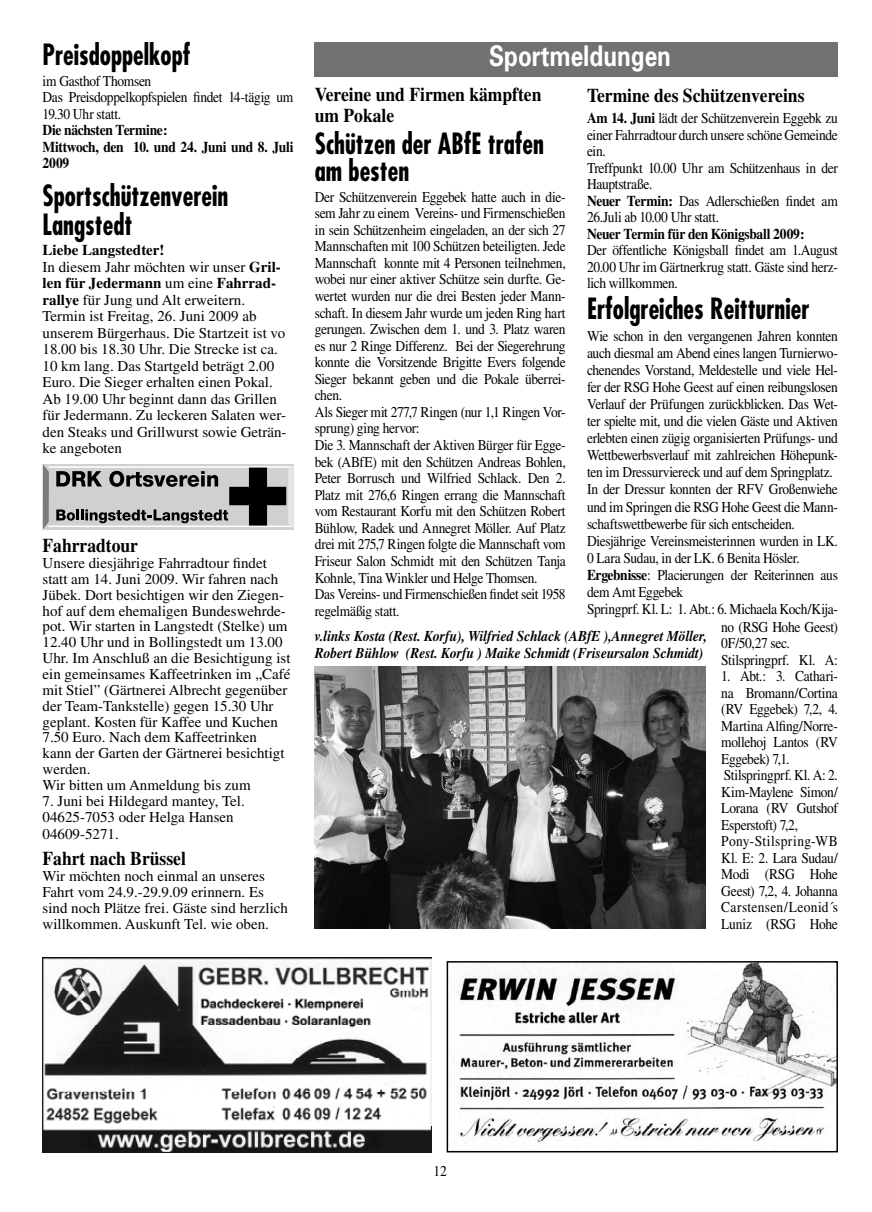
<style>
.page{position:relative;width:872px;height:1212px;background:#fff}
.page>*{position:absolute;margin:0;border:0;box-sizing:border-box;transform-origin:0 0}
.t1{font:700 condensed 28.5px/27px "Futura";color:#000;scale:.9 1}
.t2{font:700 28.5px "Univers";color:#fff;scale:.79 1}
.t3{font:700 19.5px/21px "Times";color:#000;scale:.9 1}
.t4{font:15px/16.5px "Times";letter-spacing:-.015em;color:#000;scale:.9 1}
.t5{font:15px/15.9px "Times";letter-spacing:-.015em;color:#000}
.t6{font:italic 700 15px/16.5px "Times";color:#000;scale:.9 1}
.t7{font:700 15px/16.5px "Times";letter-spacing:-.02em;color:#000;scale:.9 1}
.s1{font-weight:700}
</style>
<div class="page">
<div style="left:315px;top:43px;width:523px;height:34px;background:#707173"></div>
<img style="left:43px;top:957px;width:389px;height:196px">
<img style="left:450px;top:964px;width:385px;height:180px">
<div style="left:446px;top:961px;width:392px;height:191px;border:2px solid #000"></div>
<img style="left:315px;top:666px;width:391px;height:262px">
<div style="left:43px;top:463px;width:250px;height:68px;background:#cfd0d2"></div>
<svg style="left:43px;top:464px;width:5px;height:65px"></svg>
<div style="left:48px;top:466px;width:245px;height:61px;border:2px solid #fff"></div>
<div style="left:249px;top:468px;width:18px;height:57px;background:#000"></div>
<div style="left:229px;top:487px;width:57px;height:18px;background:#000"></div>
<svg style="left:288px;top:465px;width:5px;height:63px"></svg>
<svg style="left:56px;top:471px;width:46px;height:15px"></svg>
<svg style="left:109px;top:471px;width:109px;height:16px"></svg>
<svg style="left:56px;top:509px;width:172px;height:14px"></svg>
<h1 class="t1" style="left:43px;top:41px;width:166px">Preisdoppelkopf</h1>
<h1 class="t2" style="left:489px;top:37px;width:232px">Sportmeldungen</h1>
<p class="t4" style="left:43px;top:73px;width:280px">im Gasthof Thomsen<br>Das Preisdoppelkopfspielen findet 14-tägig um<br>19.30 Uhr statt.</p>
<p class="t7" style="left:43px;top:122px;width:280px">Die nächsten Termine:<br>Mittwoch, den 10. und 24. Juni und 8. Juli<br>2009</p>
<h2 class="t3" style="left:315px;top:84px;width:253px">Vereine und Firmen kämpften um Pokale</h2>
<h1 class="t1" style="left:315px;top:129px;width:256px">Schützen der ABfE trafen am besten</h1>
<p class="t4" style="left:315px;top:188px;width:280px">Der Schützenverein Eggebek hatte auch in die&shy;sem Jahr zu einem Vereins- und Firmenschießen in sein Schützenheim eingeladen, an der sich 27<br>Mannschaften mit 100 Schützen beteiligten. Jede Mannschaft konnte mit 4 Personen teilnehmen, wobei nur einer aktiver Schütze sein durfte. Ge&shy;wertet wurden nur die drei Besten jeder Mann&shy;schaft. In diesem Jahr wurde um jeden Ring hart gerungen. Zwischen dem 1. und 3. Platz waren es nur 2 Ringe Differenz. Bei der Siegerehrung konnte die Vorsitzende Brigitte Evers folgende Sieger bekannt geben und die Pokale überrei&shy;chen.<br>Als Sieger mit 277,7 Ringen (nur 1,1 Ringen Vor&shy;sprung) ging hervor:<br>Die 3. Mannschaft der Aktiven Bürger für Egge&shy;bek (ABfE) mit den Schützen Andreas Bohlen, Peter Borrusch und Wilfried Schlack. Den 2.<br>Platz mit 276,6 Ringen errang die Mannschaft vom Restaurant Korfu mit den Schützen Robert Bühlow, Radek und Annegret Möller. Auf Platz drei mit 275,7 Ringen folgte die Mannschaft vom Friseur Salon Schmidt mit den Schützen Tanja Kohnle, Tina Winkler und Helge Thomsen.<br>Das Vereins- und Firmenschießen findet seit 1958 regelmäßig statt.</p>
<h2 class="t3" style="left:587px;top:85px;width:243px">Termine des Schützenvereins</h2>
<p class="t4" style="left:587px;top:110px;width:280px"><span class="s1">Am 14. Juni</span> lädt der Schützenverein Eggebk zu einer Fahrradtour durch unsere schöne Gemeinde ein.<br>Treffpunkt 10.00 Uhr am Schützenhaus in der<br>Hauptstraße.<br><span class="s1">Neuer Termin:</span> Das Adlerschießen findet am<br>26.Juli ab 10.00 Uhr statt.</p>
<p class="t7" style="left:587px;top:225px;width:243px">Neuer Termin für den Königsball 2009:</p>
<p class="t4" style="left:587px;top:242px;width:280px;text-align:justify">Der öffentliche Königsball findet am 1.August 20.00 Uhr im Gärtnerkrug statt. Gäste sind herz&shy;lich willkommen.</p>
<h1 class="t1" style="left:43px;top:181px;width:208px;line-height:28.5px">Sportschützenverein<br>Langstedt</h1>
<p class="t5" style="left:43px;top:242px;width:246px;line-height:16.5px"><span class="s1">Liebe Langstedter!<br></span>In diesem Jahr möchten wir unser <span class="s1">Gril&shy;len für Jedermann</span> um eine <span class="s1">Fahrrad&shy;rallye</span> für Jung und Alt erweitern.<br>Termin ist Freitag, 26. Juni 2009 ab unserem Bürgerhaus. Die Startzeit ist vo 18.00 bis 18.30 Uhr. Die Strecke ist ca.<br>10 km lang. Das Startgeld beträgt 2.00<br>Euro. Die Sieger erhalten einen Pokal.<br>Ab 19.00 Uhr beginnt dann das Grillen für Jedermann. Zu leckeren Salaten wer&shy;den Steaks und Grillwurst sowie Geträn&shy;ke angeboten</p>
<h1 class="t1" style="left:587px;top:295px;width:249px">Erfolgreiches Reitturnier</h1>
<p class="t4" style="left:587px;top:327px;width:280px">Wie schon in den vergangenen Jahren konnten</p>
<p class="t4" style="left:587px;top:344px;width:280px">auch diesmal am Abend eines langen Turnierwo-</p>
<p class="t4" style="left:587px;top:361px;width:280px">chenendes Vorstand, Meldestelle und viele Hel-</p>
<p class="t4" style="left:587px;top:378px;width:280px">fer der RSG Hohe Geest auf einen reibungslosen</p>
<p class="t4" style="left:587px;top:396px;width:280px">Verlauf der Prüfungen zurückblicken. Das Wet-</p>
<p class="t4" style="left:587px;top:413px;width:280px">ter spielte mit, und die vielen Gäste und Aktiven</p>
<p class="t4" style="left:587px;top:430px;width:280px">erlebten einen zügig organisierten Prüfungs- und</p>
<p class="t4" style="left:587px;top:447px;width:280px">Wettbewerbsverlauf mit zahlreichen Höhepunk-</p>
<p class="t4" style="left:587px;top:464px;width:274px">ten im Dressurviereck und auf dem Springplatz.</p>
<p class="t4" style="left:587px;top:481px;width:280px">In der Dressur konnten der RFV Großenwiehe</p>
<p class="t4" style="left:587px;top:498px;width:280px">und im Springen die RSG Hohe Geest die Mann-</p>
<p class="t4" style="left:587px;top:515px;width:232px">schaftswettbewerbe für sich entscheiden.</p>
<p class="t4" style="left:587px;top:532px;width:280px">Diesjährige Vereinsmeisterinnen wurden in LK.</p>
<p class="t4" style="left:587px;top:549px;width:238px">0 Lara Sudau, in der LK. 6 Benita Hösler.</p>
<p class="t4" style="left:587px;top:566px;width:280px"><span class="s1">Ergebnisse</span>: Placierungen der Reiterinnen aus</p>
<p class="t4" style="left:587px;top:584px;width:109px">dem Amt Eggebek</p>
<p class="t4" style="left:587px;top:601px;width:280px">Springprf. Kl. L: 1. Abt.: 6. Michaela Koch/Kija-</p>
<p class="t4" style="left:721px;top:618px;width:131px">no (RSG Hohe Geest)</p>
<p class="t4" style="left:721px;top:635px;width:78px">0F/50,27 sec.</p>
<p class="t4" style="left:721px;top:651px;width:131px">Stilspringprf. Kl. A:</p>
<p class="t4" style="left:721px;top:668px;width:131px">1. Abt.: 3. Cathari&shy;na Bromann/Cortina (RV Eggebek) 7,2, 4.<br>Martina Alfing/Norre&shy;mollehoj Lantos (RV<br>Eggebek) 7,1.<br>Stilspringprf. Kl. A: 2.<br>Kim-Maylene Simon/<br>Lorana (RV Gutshof<br>Esperstoft) 7,2,<br>Pony-Stilspring-WB<br>Kl. E: 2. Lara Sudau/<br>Modi (RSG Hohe<br>Geest) 7,2, 4. Johanna<br>Carstensen/Leonid´s<br>Luniz (RSG Hohe</p>
<h2 class="t3" style="left:43px;top:535px;width:108px">Fahrradtour</h2>
<p class="t5" style="left:43px;top:555px;width:249px">Unsere diesjährige Fahrradtour findet statt am 14. Juni 2009. Wir fahren nach Jübek. Dort besichtigen wir den Ziegen&shy;hof auf dem ehemaligen Bundeswehrde&shy;pot. Wir starten in Langstedt (Stelke) um 12.40 Uhr und in Bollingstedt um 13.00<br>Uhr. Im Anschluß an die Besichtigung ist ein gemeinsames Kaffeetrinken im „Café mit Stiel” (Gärtnerei Albrecht gegenüber der Team-Tankstelle) gegen 15.30 Uhr geplant. Kosten für Kaffee und Kuchen 7.50 Euro. Nach dem Kaffeetrinken<br>kann der Garten der Gärtnerei besichtigt werden.<br>Wir bitten um Anmeldung bis zum</p>
<p class="t5" style="left:43px;top:793px;width:204px">7. Juni bei Hildegard mantey, Tel.<br>04625-7053 oder Helga Hansen</p>
<p class="t5" style="left:43px;top:826px;width:78px">04609-5271.</p>
<h2 class="t3" style="left:43px;top:847px;width:161px">Fahrt nach Brüssel</h2>
<p class="t5" style="left:43px;top:868px;width:247px">Wir möchten noch einmal an unseres Fahrt vom 24.9.-29.9.09 erinnern. Es sind noch Plätze frei. Gäste sind herzlich willkommen. Auskunft Tel. wie oben.</p>
<p class="t6" style="left:315px;top:628px;width:437px">v.links Kosta (Rest. Korfu), Wilfried Schlack (ABfE ),Annegret Möller,<br>Robert Bühlow (Rest. Korfu ) Maike Schmidt (Friseursalon Schmidt)</p>
<p class="t4" style="left:433px;top:1162px;width:16px">12</p>
</div>
